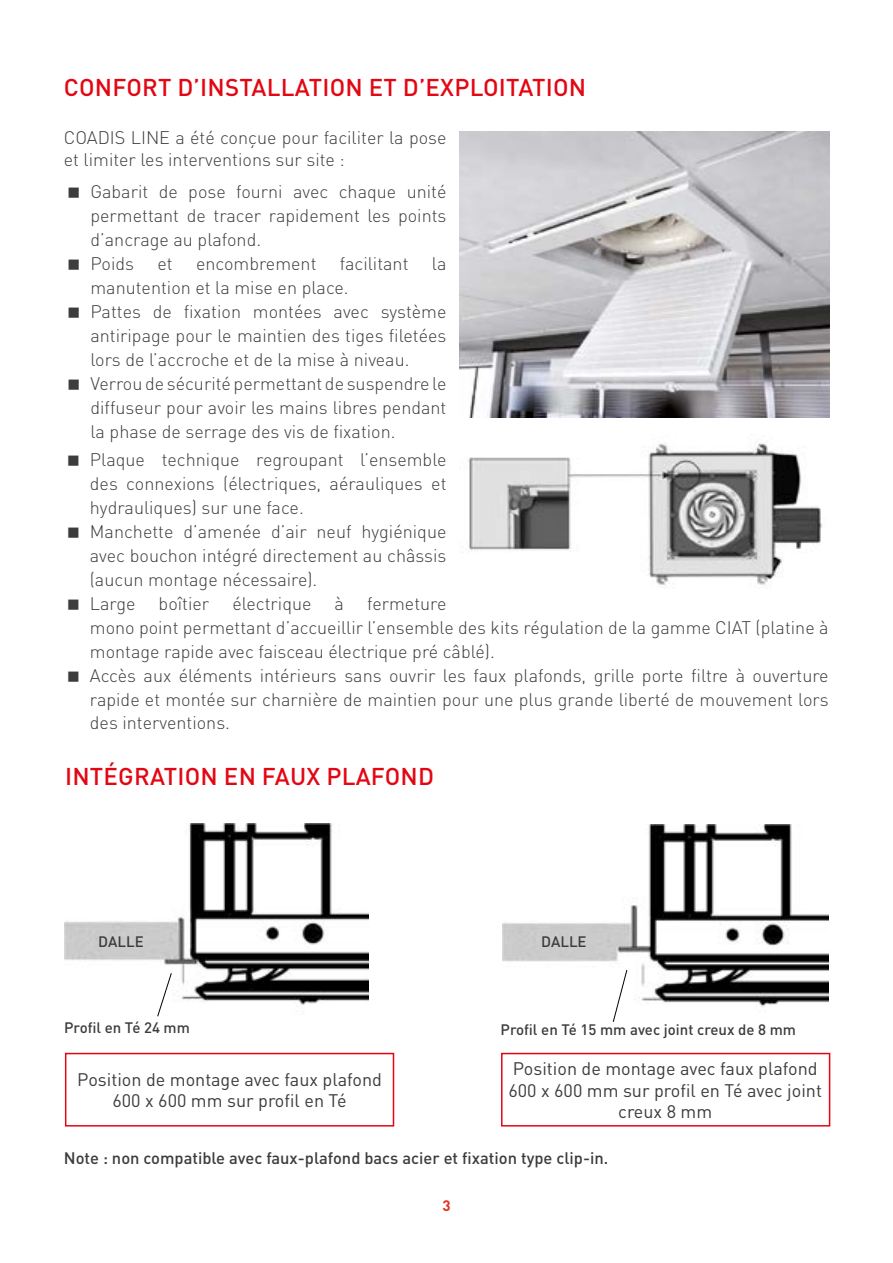
<style>
.page{position:relative;width:893px;height:1263px;background:#fff}
.page>*{position:absolute;margin:0;border:0;box-sizing:border-box;transform-origin:0 0}
.t1{font:500 24px "DIN Pro";letter-spacing:.01em;color:#e30613}
.t2{font:300 18px/24px "DIN Pro";color:#3c3c3b}
.t3{font:18px/21.6px "DIN Pro";color:#3c3c3b;text-align:center}
.t4{font:500 16.5px "DIN Pro";color:#3c3c3b}
.t5{font:500 15px "DIN Pro";color:#3c3c3b}
.t6{font:700 15px "DIN Pro";color:#e63323}
</style>
<div class="page">
<img style="left:459px;top:131px;width:370px;height:287px">
<img style="left:502px;top:825px;width:326px;height:182px">
<img style="left:65px;top:824px;width:304px;height:181px">
<svg style="left:157px;top:972px;width:15px;height:45px"></svg>
<svg style="left:612px;top:969px;width:16px;height:53px"></svg>
<div style="left:65px;top:1053px;width:329px;height:73px;border:2px solid #e30613"></div>
<div style="left:501px;top:1053px;width:329px;height:73px;border:2px solid #e30613"></div>
<img style="left:469px;top:443px;width:354px;height:143px">
<h1 class="t1" style="left:64px;top:71px;width:524px">CONFORT D’INSTALLATION ET D’EXPLOITATION</h1>
<p class="t2" style="left:64px;top:126px;width:384px;line-height:21.6px">COADIS LINE a été conçue pour faciliter la pose et limiter les interventions sur site :</p>
<p class="t2" style="left:90px;top:179px;width:358px">Gabarit de pose fourni avec chaque unité permettant de tracer rapidement les points d’ancrage au plafond.<br>Poids</p>
<p class="t2" style="left:157px;top:251px;width:17px">et</p>
<p class="t2" style="left:196px;top:251px;width:122px">encombrement</p>
<p class="t2" style="left:340px;top:251px;width:70px">facilitant</p>
<p class="t2" style="left:432px;top:251px;width:16px">la</p>
<p class="t2" style="left:90px;top:275px;width:358px">manutention et la mise en place.<br>Pattes de fixation montées avec système antiripage pour le maintien des tiges filetées lors de l’accroche et de la mise à niveau.<br>Verrou de sécurité permettant de suspendre le diffuseur pour avoir les mains libres pendant la phase de serrage des vis de fixation.</p>
<p class="t2" style="left:90px;top:446px;width:358px">Plaque technique regroupant l’ensemble des connexions (électriques, aérauliques et hydrauliques) sur une face.<br>Manchette d’amenée d’air neuf hygiénique avec bouchon intégré directement au châssis (aucun montage nécessaire).<br>Large</p>
<p class="t2" style="left:159px;top:590px;width:52px">boîtier</p>
<p class="t2" style="left:232px;top:590px;width:81px">électrique</p>
<p class="t2" style="left:335px;top:590px;width:11px">à</p>
<p class="t2" style="left:90px;top:590px;width:740px;text-indent:277px">fermeture<br>mono point permettant d’accueillir l’ensemble des kits régulation de la gamme CIAT (platine à montage rapide avec faisceau électrique pré câblé).<br>Accès aux éléments intérieurs sans ouvrir les faux plafonds, grille porte filtre à ouverture rapide et montée sur charnière de maintien pour une plus grande liberté de mouvement lors des interventions.</p>
<h1 class="t1" style="left:65px;top:760px;width:371px">INTÉGRATION EN FAUX PLAFOND</h1>
<p class="t5" style="left:98px;top:932px;width:47px">DALLE</p>
<p class="t5" style="left:541px;top:931px;width:47px">DALLE</p>
<p class="t5" style="left:64px;top:1018px;width:127px">Profil en Té 24 mm</p>
<p class="t5" style="left:501px;top:1019px;width:297px">Profil en Té 15 mm avec joint creux de 8 mm</p>
<p class="t3" style="left:77px;top:1068px;width:306px">Position de montage avec faux plafond<br>600 x 600 mm sur profil en Té</p>
<p class="t3" style="left:508px;top:1057px;width:315px">Position de montage avec faux plafond<br>600 x 600 mm sur profil en Té avec joint creux 8 mm</p>
<p class="t4" style="left:64px;top:1147px;width:546px">Note : non compatible avec faux-plafond bacs acier et fixation type clip-in.</p>
<p class="t6" style="left:442px;top:1195px;width:10px">3</p>
</div>
